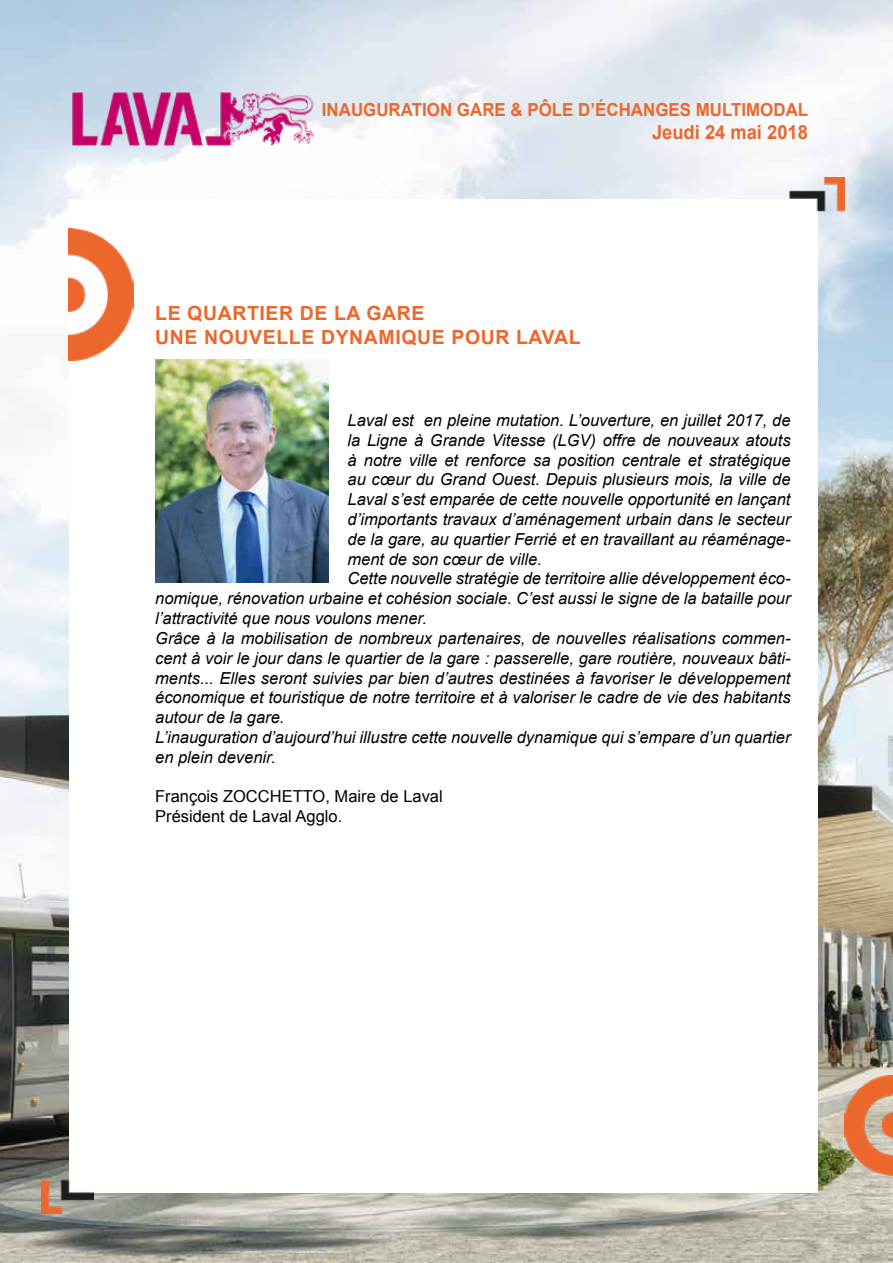
<style>
.page{position:relative;width:893px;height:1263px;background:#fff}
.page>*{position:absolute;margin:0;border:0;box-sizing:border-box;transform-origin:0 0}
.t1{font:700 19.5px/23.4px "Arial";letter-spacing:.03em;color:#ec672c}
.t2{font:700 19.5px "Arial";color:#ec672c;scale:.94 1}
.t3{font:700 18px "Arial";color:#ec672c;scale:.94 1}
.t4{font:italic 16.5px "Arial";color:#000}
.t5{font:16.5px/19.8px "Arial";color:#000}
</style>
<div class="page">
<img style="left:0;top:0;width:893px;height:1263px">
<img style="left:69px;top:91px;width:251px;height:55px">
<div style="left:69px;top:199px;width:748px;height:993px;background:#fff"></div>
<img style="left:68px;top:229px;width:66px;height:131px">
<img style="left:844px;top:1076px;width:49px;height:99px">
<img style="left:42px;top:1143px;width:52px;height:71px">
<img style="left:788px;top:178px;width:56px;height:45px">
<img style="left:155px;top:359px;width:174px;height:223px">
<p class="t3" style="left:322px;top:97px;width:519px">INAUGURATION GARE &amp; PÔLE D’ÉCHANGES MULTIMODAL</p>
<p class="t2" style="left:652px;top:119px;width:167px">Jeudi 24 mai 2018</p>
<p class="t1" style="left:155px;top:302px;width:427px">LE QUARTIER DE LA GARE<br>UNE NOUVELLE DYNAMIQUE POUR LAVAL</p>
<p class="t4" style="left:347px;top:410px;width:445px">Laval est en pleine mutation. L’ouverture, en juillet 2017, de</p>
<p class="t4" style="left:347px;top:429px;width:445px">la Ligne à Grande Vitesse (LGV) offre de nouveaux atouts</p>
<p class="t4" style="left:347px;top:449px;width:445px">à notre ville et renforce sa position centrale et stratégique</p>
<p class="t4" style="left:347px;top:469px;width:445px">au cœur du Grand Ouest. Depuis plusieurs mois, la ville de</p>
<p class="t4" style="left:347px;top:489px;width:445px">Laval s’est emparée de cette nouvelle opportunité en lançant</p>
<p class="t4" style="left:347px;top:509px;width:445px">d’importants travaux d’aménagement urbain dans le secteur</p>
<p class="t4" style="left:347px;top:528px;width:445px">de la gare, au quartier Ferrié et en travaillant au réaménage-</p>
<p class="t4" style="left:347px;top:548px;width:196px">ment de son cœur de ville.</p>
<p class="t4" style="left:347px;top:568px;width:445px">Cette nouvelle stratégie de territoire allie développement éco-</p>
<p class="t4" style="left:155px;top:588px;width:637px">nomique, rénovation urbaine et cohésion sociale. C’est aussi le signe de la bataille pour</p>
<p class="t4" style="left:155px;top:608px;width:273px">l’attractivité que nous voulons mener.</p>
<p class="t4" style="left:155px;top:627px;width:637px">Grâce à la mobilisation de nombreux partenaires, de nouvelles réalisations commen-</p>
<p class="t4" style="left:155px;top:647px;width:637px">cent à voir le jour dans le quartier de la gare : passerelle, gare routière, nouveaux bâti-</p>
<p class="t4" style="left:155px;top:667px;width:637px">ments... Elles seront suivies par bien d’autres destinées à favoriser le développement</p>
<p class="t4" style="left:155px;top:687px;width:637px">économique et touristique de notre territoire et à valoriser le cadre de vie des habitants</p>
<p class="t4" style="left:155px;top:707px;width:131px">autour de la gare.</p>
<p class="t4" style="left:155px;top:726px;width:637px">L’inauguration d’aujourd’hui illustre cette nouvelle dynamique qui s’empare d’un quartier</p>
<p class="t4" style="left:155px;top:746px;width:122px">en plein devenir.</p>
<p class="t5" style="left:155px;top:787px;width:289px">François ZOCCHETTO, Maire de Laval<br>Président de Laval Agglo.</p>
</div>
